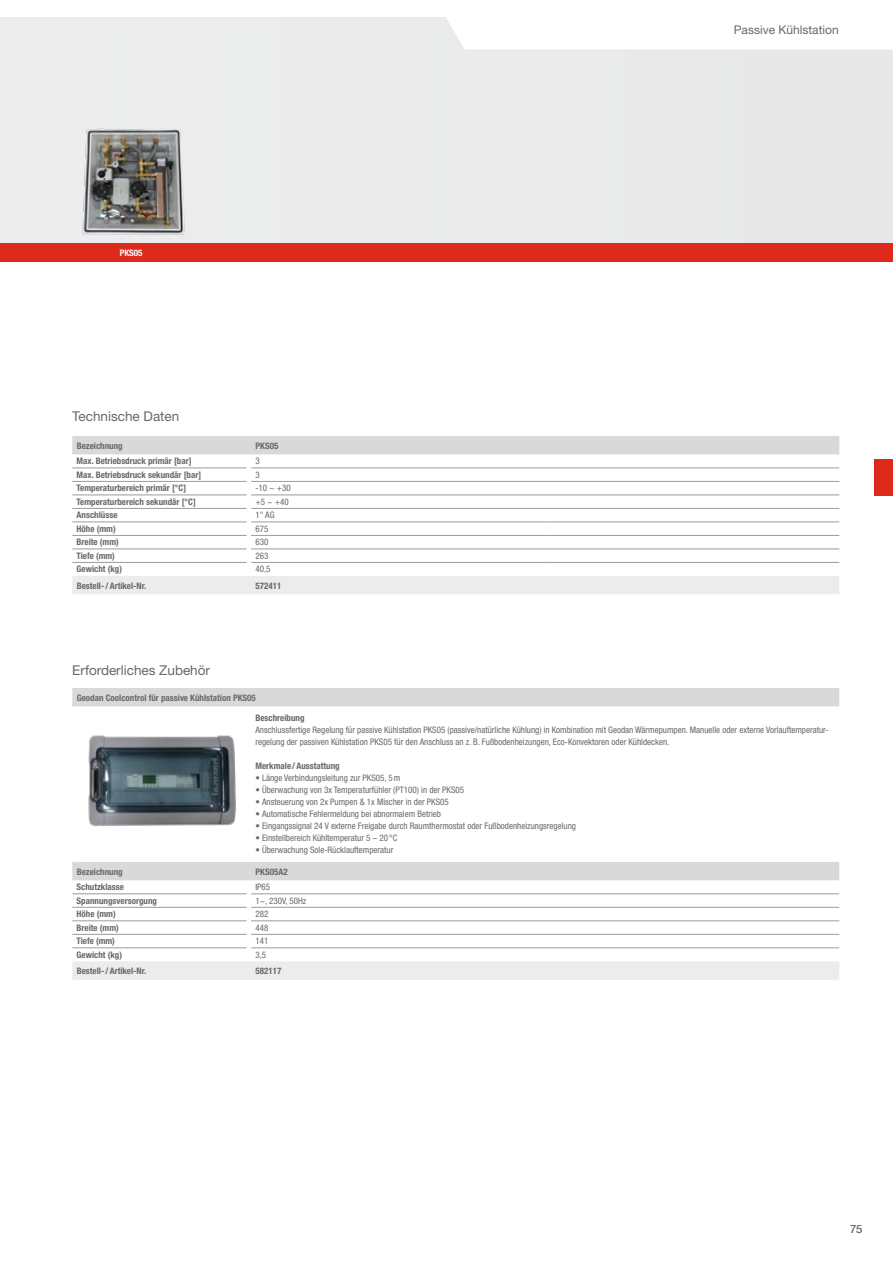
<style>
.page{position:relative;width:893px;height:1263px;background:#fff}
.page>*{position:absolute;margin:0;border:0;box-sizing:border-box;transform-origin:0 0}
.t1{font:13.5px "Helvetica Neue LT Pro";color:#686867}
.t2{font:12px "Helvetica Neue LT Pro";color:#686867}
.t3{font:11.25px "Helvetica Neue LT Pro";color:#686867}
.t4{font:condensed 9px/12px "Helvetica Neue LT Pro";color:#686867}
.t5{font:700 condensed 9px "Helvetica Neue LT Pro";color:#686867}
.t6{font:700 condensed 9px "Helvetica Neue LT Pro";color:#fff}
</style>
<div class="page">
<div style="left:0;top:18px;width:893px;height:243px;background:#eaebeb"></div>
<div style="left:0;top:243px;width:893px;height:18px;background:#dd2a1b"></div>
<div style="left:436px;top:17px;width:457px;height:32px;background:#fff"></div>
<div style="left:72px;top:436px;width:767px;height:18px;background:#d9d9da"></div>
<div style="left:72px;top:576px;width:767px;height:18px;background:#ececec"></div>
<hr style="left:72px;top:535px;width:175px;height:1px;background:#9b9b9b">
<hr style="left:251px;top:535px;width:296px;height:1px;background:#9b9b9b">
<hr style="left:547px;top:535px;width:292px;height:1px;background:#9b9b9b">
<hr style="left:72px;top:548px;width:175px;height:1px;background:#9b9b9b">
<hr style="left:251px;top:548px;width:296px;height:1px;background:#9b9b9b">
<hr style="left:547px;top:548px;width:292px;height:1px;background:#9b9b9b">
<hr style="left:72px;top:467px;width:175px;height:1px;background:#9b9b9b">
<hr style="left:251px;top:467px;width:296px;height:1px;background:#9b9b9b">
<hr style="left:547px;top:467px;width:292px;height:1px;background:#9b9b9b">
<hr style="left:72px;top:481px;width:175px;height:1px;background:#9b9b9b">
<hr style="left:251px;top:481px;width:296px;height:1px;background:#9b9b9b">
<hr style="left:547px;top:481px;width:292px;height:1px;background:#9b9b9b">
<hr style="left:72px;top:494px;width:175px;height:1px;background:#9b9b9b">
<hr style="left:251px;top:494px;width:296px;height:1px;background:#9b9b9b">
<hr style="left:547px;top:494px;width:292px;height:1px;background:#9b9b9b">
<hr style="left:72px;top:508px;width:175px;height:1px;background:#9b9b9b">
<hr style="left:251px;top:508px;width:296px;height:1px;background:#9b9b9b">
<hr style="left:547px;top:508px;width:292px;height:1px;background:#9b9b9b">
<hr style="left:72px;top:521px;width:175px;height:1px;background:#9b9b9b">
<hr style="left:251px;top:521px;width:296px;height:1px;background:#9b9b9b">
<hr style="left:547px;top:521px;width:292px;height:1px;background:#9b9b9b">
<hr style="left:72px;top:562px;width:175px;height:1px;background:#9b9b9b">
<hr style="left:251px;top:562px;width:296px;height:1px;background:#9b9b9b">
<hr style="left:547px;top:562px;width:292px;height:1px;background:#9b9b9b">
<svg style="left:72px;top:688px;width:767px;height:192px"></svg>
<div style="left:72px;top:961px;width:767px;height:19px;background:#ececec"></div>
<hr style="left:72px;top:893px;width:175px;height:1px;background:#9b9b9b">
<hr style="left:251px;top:893px;width:588px;height:1px;background:#9b9b9b">
<hr style="left:72px;top:907px;width:175px;height:1px;background:#9b9b9b">
<hr style="left:251px;top:907px;width:588px;height:1px;background:#9b9b9b">
<hr style="left:72px;top:934px;width:175px;height:1px;background:#9b9b9b">
<hr style="left:251px;top:934px;width:588px;height:1px;background:#9b9b9b">
<hr style="left:72px;top:920px;width:175px;height:1px;background:#9b9b9b">
<hr style="left:251px;top:920px;width:588px;height:1px;background:#9b9b9b">
<hr style="left:72px;top:947px;width:175px;height:1px;background:#9b9b9b">
<hr style="left:251px;top:947px;width:588px;height:1px;background:#9b9b9b">
<img style="left:72px;top:727px;width:175px;height:115px">
<img style="left:82px;top:128px;width:103px;height:107px">
<div style="left:875px;top:459px;width:18px;height:36px;background:#dd2a1b"></div>
<p class="t6" style="left:120px;top:247px;width:24px">PKS05</p>
<h1 class="t1" style="left:72px;top:408px;width:109px">Technische Daten</h1>
<p class="t5" style="left:77px;top:440px;width:47px">Bezeichnung</p>
<p class="t5" style="left:256px;top:440px;width:24px">PKS05</p>
<p class="t5" style="left:77px;top:456px;width:117px">Max. Betriebsdruck primär [bar]</p>
<p class="t4" style="left:255px;top:455px;width:6px">3</p>
<p class="t5" style="left:77px;top:469px;width:126px">Max. Betriebsdruck sekundär [bar]</p>
<p class="t4" style="left:255px;top:469px;width:6px">3</p>
<p class="t5" style="left:77px;top:483px;width:111px">Temperaturbereich primär [°C]</p>
<p class="t4" style="left:255px;top:482px;width:37px">-10 ~ +30</p>
<p class="t5" style="left:77px;top:496px;width:121px">Temperaturbereich sekundär [°C]</p>
<p class="t4" style="left:255px;top:496px;width:35px">+5 ~ +40</p>
<p class="t5" style="left:77px;top:510px;width:42px">Anschlüsse</p>
<p class="t4" style="left:255px;top:509px;width:21px">1" AG</p>
<p class="t5" style="left:77px;top:523px;width:41px">Höhe (mm)</p>
<p class="t4" style="left:255px;top:523px;width:14px">675</p>
<p class="t5" style="left:77px;top:537px;width:44px">Breite (mm)</p>
<p class="t4" style="left:255px;top:536px;width:14px">630</p>
<p class="t5" style="left:77px;top:550px;width:40px">Tiefe (mm)</p>
<p class="t4" style="left:255px;top:550px;width:14px">263</p>
<p class="t5" style="left:77px;top:564px;width:47px">Gewicht (kg)</p>
<p class="t4" style="left:255px;top:563px;width:17px">40,5</p>
<p class="t5" style="left:77px;top:580px;width:71px">Bestell-/Artikel-Nr.</p>
<p class="t5" style="left:256px;top:580px;width:27px">572411</p>
<h1 class="t1" style="left:72px;top:661px;width:139px">Erforderliches Zubehör</h1>
<p class="t5" style="left:77px;top:692px;width:181px">Geodan Coolcontrol für passive Kühlstation PKS05</p>
<h2 class="t2" style="left:734px;top:23px;width:106px">Passive Kühlstation</h2>
<p class="t5" style="left:255px;top:713px;width:51px">Beschreibung</p>
<p class="t4" style="left:255px;top:724px;width:575px">Anschlussfertige Regelung für passive Kühlstation PKS05 (passive/natürliche Kühlung) in Kombination mit Geodan Wärmepumpen. Manuelle oder externe Vorlauftemperatur&shy;regelung der passiven Kühlstation PKS05 für den Anschluss an z. B. Fußbodenheizungen, Eco-Konvektoren oder Kühldecken.</p>
<p class="t5" style="left:255px;top:761px;width:86px">Merkmale /Ausstattung</p>
<p class="t4" style="left:255px;top:772px;width:147px">• Länge Verbindungsleitung zur PKS05, 5m</p>
<p class="t4" style="left:255px;top:784px;width:210px">• Überwachung von 3x Temperaturfühler (PT100) in der PKS05</p>
<p class="t4" style="left:255px;top:796px;width:195px">• Ansteuerung von 2x Pumpen &amp; 1x Mischer in der PKS05</p>
<p class="t4" style="left:255px;top:808px;width:187px">• Automatische Fehlermeldung bei abnormalem Betrieb</p>
<p class="t4" style="left:255px;top:820px;width:322px">• Eingangssignal 24 V externe Freigabe durch Raumthermostat oder Fußbodenheizungsregelung</p>
<p class="t4" style="left:255px;top:832px;width:144px">• Einstellbereich Kühltemperatur 5 – 20 °C</p>
<p class="t4" style="left:255px;top:844px;width:140px">• Überwachung Sole-Rücklauftemperatur</p>
<p class="t5" style="left:77px;top:866px;width:47px">Bezeichnung</p>
<p class="t5" style="left:256px;top:866px;width:34px">PKS05A2</p>
<p class="t5" style="left:77px;top:882px;width:49px">Schutzklasse</p>
<p class="t4" style="left:255px;top:881px;width:16px">IP65</p>
<p class="t5" style="left:77px;top:895px;width:82px">Spannungsversorgung</p>
<p class="t4" style="left:255px;top:894px;width:52px">1~, 230V, 50Hz</p>
<p class="t5" style="left:77px;top:909px;width:41px">Höhe (mm)</p>
<p class="t4" style="left:255px;top:908px;width:14px">282</p>
<p class="t5" style="left:77px;top:922px;width:44px">Breite (mm)</p>
<p class="t4" style="left:255px;top:921px;width:14px">448</p>
<p class="t5" style="left:77px;top:936px;width:40px">Tiefe (mm)</p>
<p class="t4" style="left:255px;top:935px;width:14px">141</p>
<p class="t5" style="left:77px;top:949px;width:47px">Gewicht (kg)</p>
<p class="t4" style="left:255px;top:948px;width:12px">3,5</p>
<p class="t5" style="left:77px;top:965px;width:71px">Bestell-/Artikel-Nr.</p>
<p class="t5" style="left:256px;top:965px;width:27px">582117</p>
<p class="t3" style="left:850px;top:1222px;width:14px">75</p>
</div>
